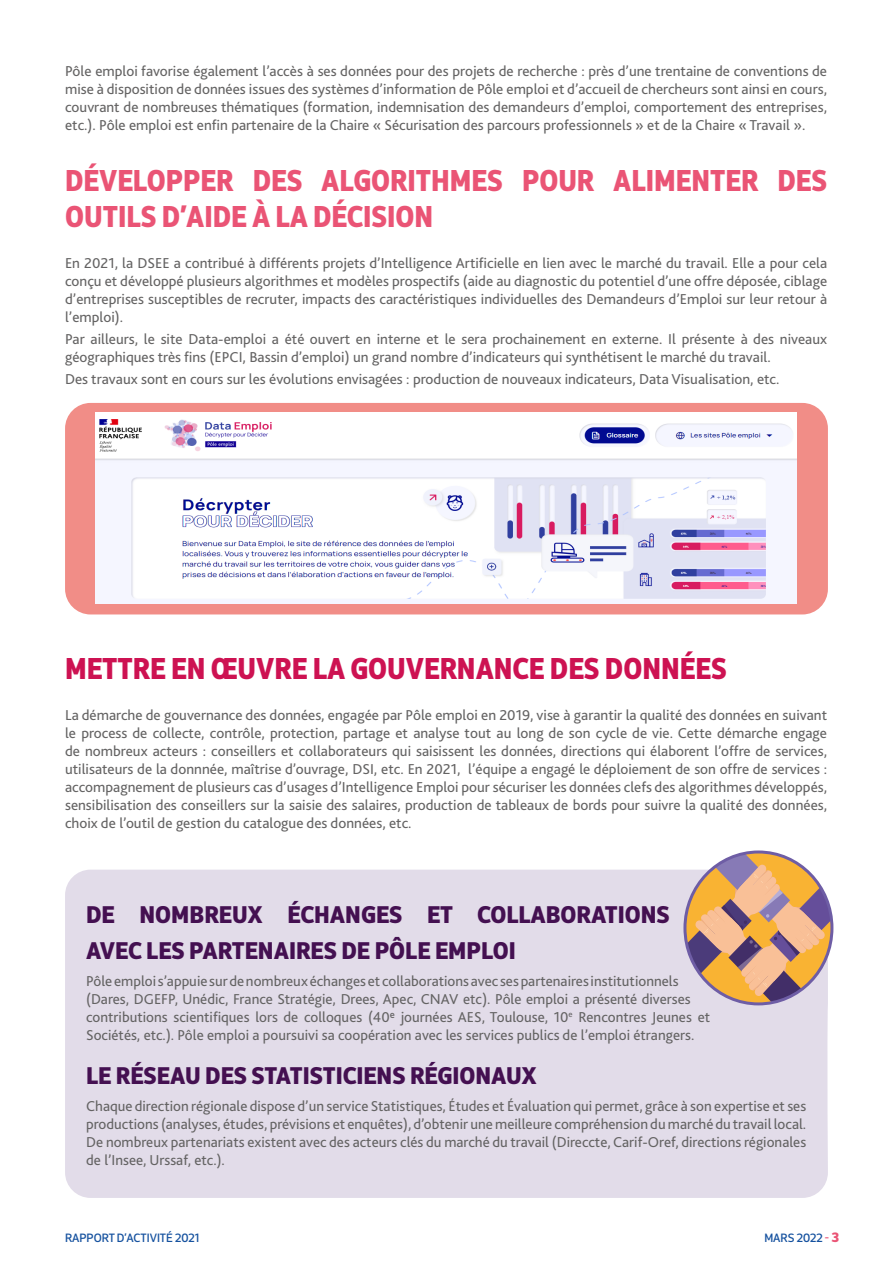
<style>
.page{position:relative;width:893px;height:1263px;background:#fff}
.page>*{position:absolute;margin:0;border:0;box-sizing:border-box;transform-origin:0 0}
.t1{font:700 30px/36px "Pole Emploi Pro";color:#ea5475;scale:.95 1}
.t2{font:700 30px "Pole Emploi Pro";color:#cd1252;scale:.95 1}
.t3{font:700 24px/36px "Pole Emploi Pro";color:#441051}
.t4{font:15px/18px "Bliss 2";color:#646363;text-align:justify}
.t5{font:12px "Pole Emploi Pro";color:#16529f}
.s1{color:#ea5475}
.s2{font-weight:700;font-size:13.5px;color:#ea5475}
</style>
<div class="page">
<div style="left:65px;top:870px;width:763px;height:328px;background:#e2dce9"></div>
<svg style="left:685px;top:854px;width:147px;height:150px"></svg>
<div style="left:683px;top:850px;width:150px;height:155px;border:3px solid #6e5da5;border-radius:50%"></div>
<div style="left:65px;top:403px;width:763px;height:211px;background:#f18d87;border-radius:26px"></div>
<img style="left:96px;top:412px;width:700px;height:192px">
<p class="t4" style="left:65px;top:62px;width:764px">Pôle emploi favorise également l’accès à ses données pour des projets de recherche : près d’une trentaine de conventions de mise à disposition de données issues des systèmes d’information de Pôle emploi et d’accueil de chercheurs sont ainsi en cours, couvrant de nombreuses thématiques (formation, indemnisation des demandeurs d’emploi, comportement des entreprises, etc.). Pôle emploi est enfin partenaire de la Chaire « Sécurisation des parcours professionnels » et de la Chaire « Travail ».</p>
<p class="t1" style="left:65px;top:160px;width:804px">DÉVELOPPER DES ALGORITHMES POUR ALIMENTER DES<br>OUTILS D’AIDE À LA DÉCISION</p>
<p class="t4" style="left:65px;top:254px;width:764px">En 2021, la DSEE a contribué à différents projets d’Intelligence Artificielle en lien avec le marché du travail. Elle a pour cela conçu et développé plusieurs algorithmes et modèles prospectifs (aide au diagnostic du potentiel d’une offre déposée, ciblage d’entreprises susceptibles de recruter, impacts des caractéristiques individuelles des Demandeurs d’Emploi sur leur retour à l’emploi).</p>
<p class="t4" style="left:65px;top:330px;width:764px">Par ailleurs, le site Data-emploi a été ouvert en interne et le sera prochainement en externe. Il présente à des niveaux géographiques très fins (EPCI, Bassin d’emploi) un grand nombre d’indicateurs qui synthétisent le marché du travail.</p>
<p class="t4" style="left:65px;top:370px;width:716px">Des travaux sont en cours sur les évolutions envisagées : production de nouveaux indicateurs, Data Visualisation, etc.</p>
<p class="t2" style="left:65px;top:645px;width:698px">METTRE EN ŒUVRE LA GOUVERNANCE DES DONNÉES</p>
<p class="t4" style="left:65px;top:705px;width:764px">La démarche de gouvernance des données, engagée par Pôle emploi en 2019, vise à garantir la qualité des données en suivant le process de collecte, contrôle, protection, partage et analyse tout au long de son cycle de vie. Cette démarche engage de nombreux acteurs : conseillers et collaborateurs qui saisissent les données, directions qui élaborent l’offre de services, utilisateurs de la donnnée, maîtrise d’ouvrage, DSI, etc. En 2021, l’équipe a engagé le déploiement de son offre de services : accompagnement de plusieurs cas d’usages d’Intelligence Emploi pour sécuriser les données clefs des algorithmes développés, sensibilisation des conseillers sur la saisie des salaires, production de tableaux de bords pour suivre la qualité des données, choix de l’outil de gestion du catalogue des données, etc.</p>
<p class="t3" style="left:86px;top:895px;width:585px">DE NOMBREUX ÉCHANGES ET COLLABORATIONS<br>AVEC LES PARTENAIRES DE PÔLE EMPLOI</p>
<p class="t4" style="left:86px;top:972px;width:626px;text-align:left">Pôle emploi s’appuie sur de nombreux échanges et collaborations avec ses partenaires institutionnels (Dares, DGEFP, Unédic, France Stratégie, Drees, Apec, CNAV etc). Pôle emploi a présenté diverses contributions scientifiques lors de colloques (40e journées AES, Toulouse, 10<sup>e</sup> Rencontres Jeunes et Sociétés, etc.). Pôle emploi a poursuivi sa coopération avec les services publics de l’emploi étrangers.</p>
<p class="t3" style="left:86px;top:1056px;width:452px">LE RÉSEAU DES STATISTICIENS RÉGIONAUX</p>
<p class="t4" style="left:86px;top:1097px;width:722px">Chaque direction régionale dispose d’un service Statistiques, Études et Évaluation qui permet, grâce à son expertise et ses productions (analyses, études, prévisions et enquêtes), d’obtenir une meilleure compréhension du marché du travail local.<br>De nombreux partenariats existent avec des acteurs clés du marché du travail (Direccte, Carif-Oref, directions régionales de l’Insee, Urssaf, etc.).</p>
<p class="t5" style="left:65px;top:1229px;width:136px">RAPPORT D’ACTIVITÉ 2021</p>
<p class="t5" style="left:764px;top:1229px;width:76px">MARS 2022 <span class="s1">-</span> <span class="s2">3</span></p>
</div>
